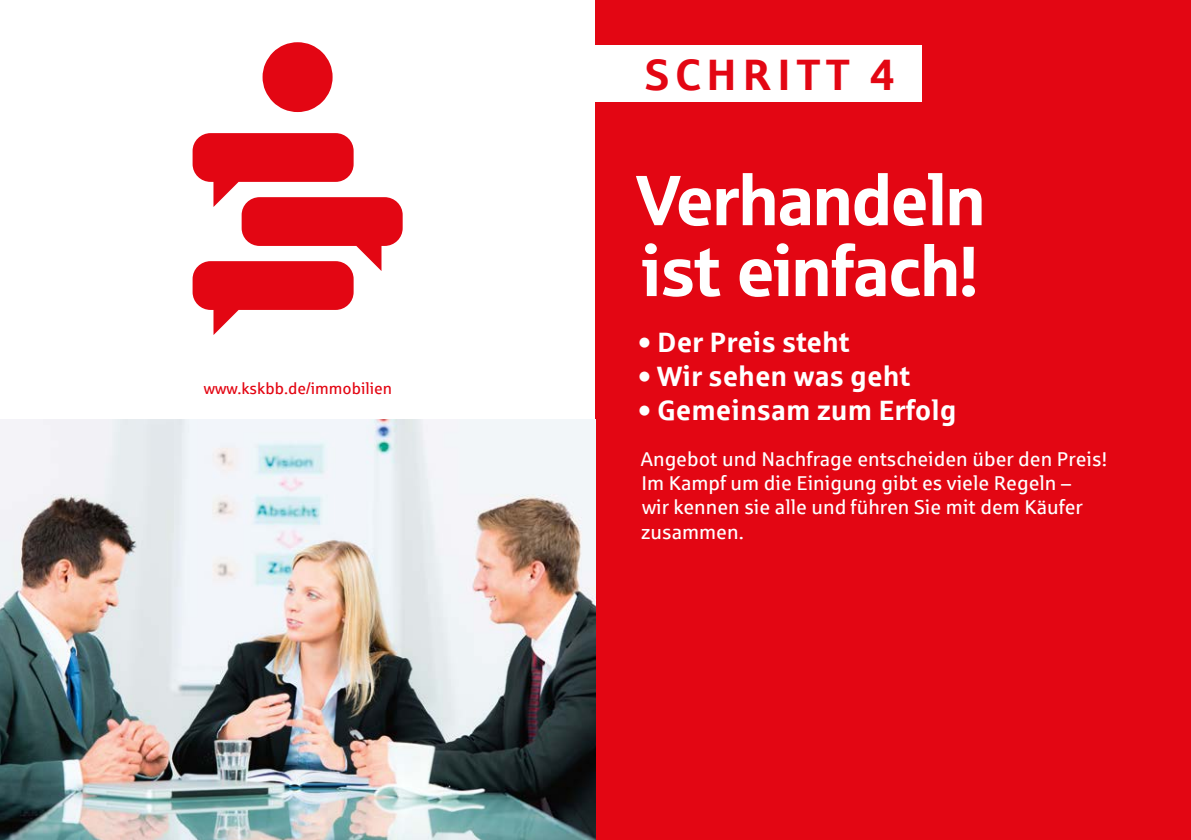
<style>
.page{position:relative;width:1191px;height:840px;background:#fff}
.page>*{position:absolute;margin:0;border:0;box-sizing:border-box;transform-origin:0 0}
.t1{font:70.8px/70.8px "Sparkasse Head";color:#fff}
.t2{font:700 44px "Sparkasse Rg";letter-spacing:.12em;color:#e30613}
.t3{font:700 28px "Sparkasse Rg";color:#fff}
.t4{font:20px/24px "Sparkasse Rg";color:#fff}
.t5{font:16px "Sparkasse Rg";color:#e30613}
</style>
<div class="page">
<div style="left:595px;top:0;width:596px;height:839px;background:#e30613"></div>
<svg style="left:193px;top:133px;width:210px;height:202px"></svg>
<svg style="left:262px;top:42px;width:70px;height:70px"></svg>
<img style="left:0;top:420px;width:595px;height:419px">
<div style="left:595px;top:45px;width:326px;height:57px;background:#fff"></div>
<p class="t5" style="left:204px;top:379px;width:190px">www.kskbb.de/immobilien</p>
<h2 class="t2" style="left:644px;top:47px;width:252px">SCHRITT 4</h2>
<h1 class="t1" style="left:635px;top:162px;width:351px">Verhandeln ist einfach!</h1>
<h3 class="t3" style="left:638px;top:324px;width:212px">• Der Preis steht</h3>
<h3 class="t3" style="left:638px;top:358px;width:273px">• Wir sehen was geht</h3>
<h3 class="t3" style="left:638px;top:392px;width:319px">• Gemeinsam zum Erfolg</h3>
<p class="t4" style="left:641px;top:446px;width:467px">Angebot und Nachfrage entscheiden über den Preis!<br>Im Kampf um die Einigung gibt es viele Regeln –<br>wir kennen sie alle und führen Sie mit dem Käufer zusammen.</p>
</div>
